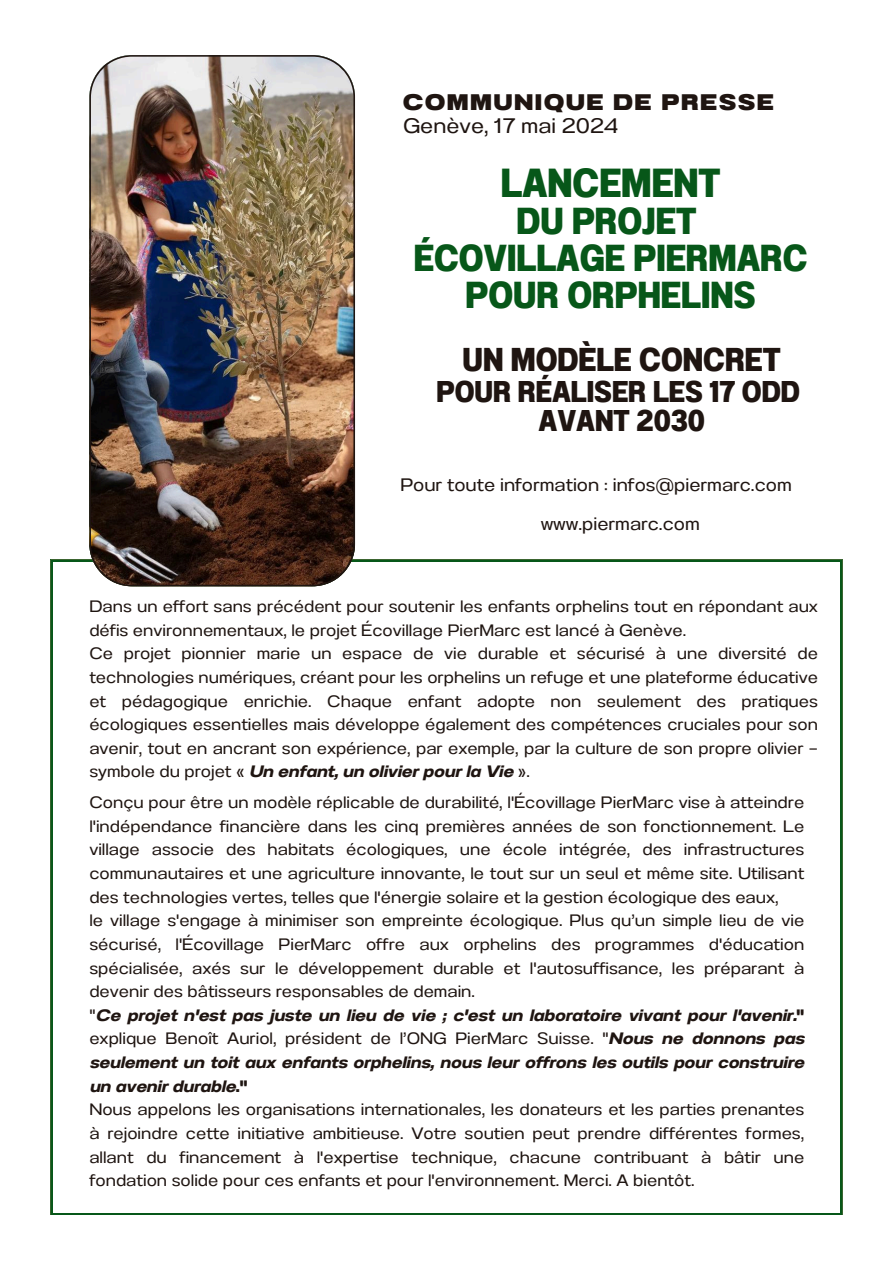
<style>
.page{position:relative;width:894px;height:1264px;background:#fff}
.page>*{position:absolute;margin:0;border:0;box-sizing:border-box;transform-origin:0 0}
.t1{font:40.5px "Anantason Extra Bold Wd 75";color:#075719}
.t2{font:37.5px/37.2px "Anantason Extra Bold Wd 75";color:#075719;text-align:center}
.t3{font:33px "Anantason Extra Bold Wd 75";color:#1f1511}
.t4{font:30px/29.2px "Anantason Extra Bold Wd 75";color:#1f1511;text-align:center}
.t5{font:22.5px "Anantason Black Wd 125";letter-spacing:.09em;color:#1f1511}
.t6{font:21px "Anantason Wd 125";color:#1f1511}
.t7{font:18px "Anantason Wd 125";color:#1f1511}
.t8{font:16.5px/23.7px "Anantason Wd 125";color:#1f1511;text-align:justify}
.t9{font:16.5px/23.7px "Anantason Bold Wd 125 It";color:#1f1511;text-align:justify}
.s1{font-family:"Anantason Bold Wd 125 It"}
.s2{font-family:"Anantason Wd 125"}
.s3{font-family:"Anantason Bold Wd 125"}
</style>
<div class="page">
<img style="left:89px;top:55px;width:266px;height:531px">
<p class="t5" style="left:403px;top:89px;width:372px">COMMUNIQUE DE PRESSE</p>
<p class="t6" style="left:403px;top:114px;width:216px">Genève, 17 mai 2024</p>
<p class="t1" style="left:500px;top:159px;width:221px">LANCEMENT</p>
<p class="t2" style="left:413px;top:202px;width:395px">DU PROJET<br>ÉCOVILLAGE PIERMARC<br>POUR ORPHELINS</p>
<p class="t3" style="left:462px;top:341px;width:319px">UN MODÈLE CONCRET</p>
<p class="t4" style="left:436px;top:377px;width:365px">POUR RÉALISER LES 17 ODD<br>AVANT 2030</p>
<p class="t7" style="left:400px;top:474px;width:393px">Pour toute information : infos@piermarc.com</p>
<p class="t7" style="left:540px;top:513px;width:161px">www.piermarc.com</p>
<p class="t8" style="left:89px;top:594px;width:730px">Dans un effort sans précédent pour soutenir les enfants orphelins tout en répondant aux défis environnementaux, le projet Écovillage PierMarc est lancé à Genève.</p>
<p class="t8" style="left:89px;top:641px;width:730px">Ce projet pionnier marie un espace de vie durable et sécurisé à une diversité de technologies numériques, créant pour les orphelins un refuge et une plateforme éducative et pédagogique enrichie. Chaque enfant adopte non seulement des pratiques écologiques essentielles mais développe également des compétences cruciales pour son avenir, tout en ancrant son expérience, par exemple, par la culture de son propre olivier — symbole du projet « <span class="s1">Un enfant, un olivier pour la Vie</span> ».</p>
<h3 class="t8" style="left:89px;top:790px;width:716px">Conçu pour être un modèle réplicable de durabilité, l'Écovillage PierMarc vise à atteindre l'indépendance financière dans les cinq premières années de son fonctionnement. Le village associe des habitats écologiques, une école intégrée, des infrastructures communautaires et une agriculture innovante, le tout sur un seul et même site. Utilisant des technologies vertes, telles que l'énergie solaire et la gestion écologique des eaux,</h3>
<h4 class="t8" style="left:89px;top:908px;width:716px">le village s'engage à minimiser son empreinte écologique. Plus qu’un simple lieu de vie sécurisé, l'Écovillage PierMarc offre aux orphelins des programmes d'éducation spécialisée, axés sur le développement durable et l'autosuffisance, les préparant à devenir des bâtisseurs responsables de demain.</h4>
<h1 class="t9" style="left:89px;top:1003px;width:716px"><span class="s2">"</span>Ce projet n'est pas juste un lieu de vie ; c'est un laboratoire vivant pour l'avenir.<span class="s3">" </span><span class="s2">explique Benoît Auriol, président de l’ONG PierMarc Suisse. "</span>Nous ne donnons pas seulement un toit aux enfants orphelins, nous leur offrons les outils pour construire un avenir durable<span class="s3">."</span></h1>
<h2 class="t8" style="left:89px;top:1097px;width:716px">Nous appelons les organisations internationales, les donateurs et les parties prenantes à rejoindre cette initiative ambitieuse. Votre soutien peut prendre différentes formes, allant du financement à l'expertise technique, chacune contribuant à bâtir une fondation solide pour ces enfants et pour l'environnement. Merci. A bientôt.</h2>
</div>
